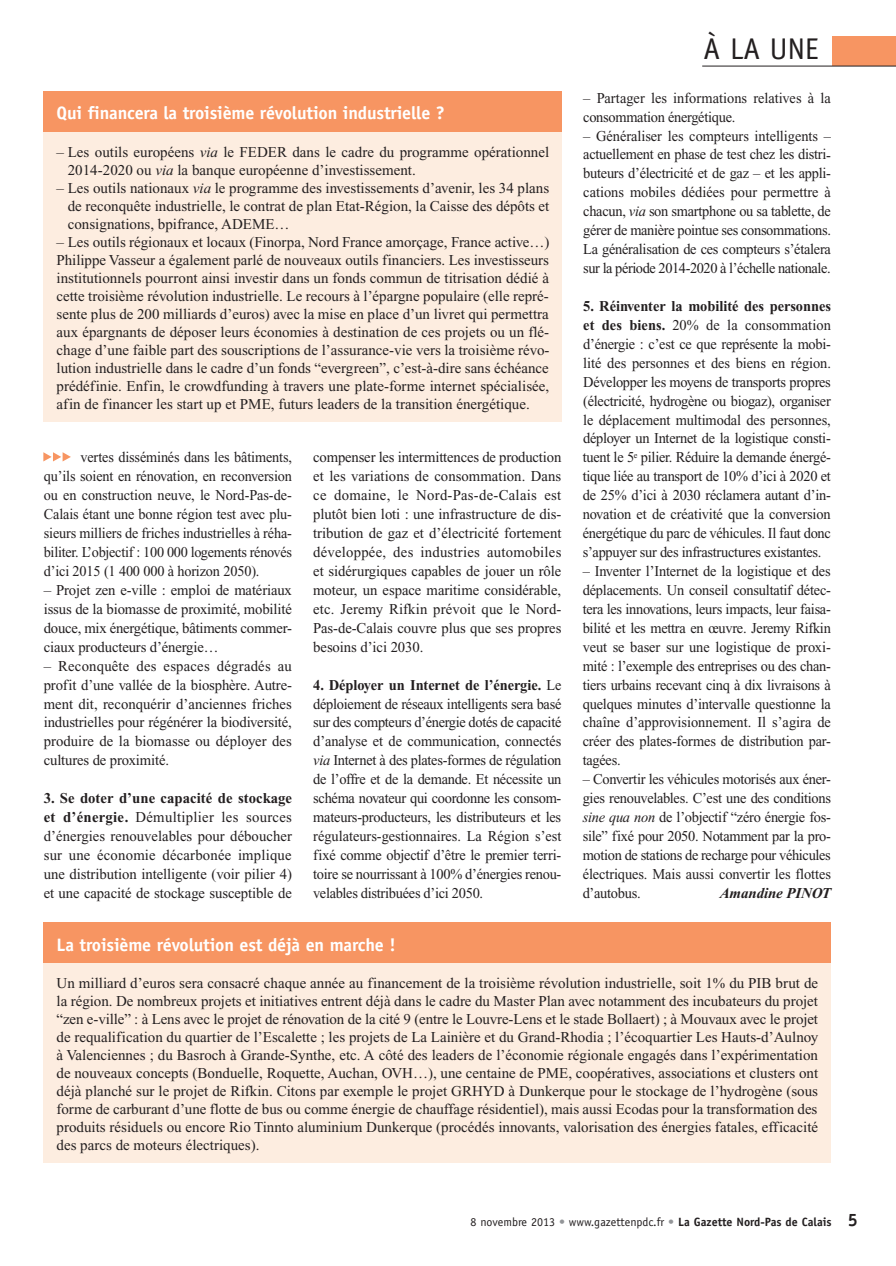
<style>
.page{position:relative;width:896px;height:1266px;background:#fff}
.page>*{position:absolute;margin:0;border:0;box-sizing:border-box;transform-origin:0 0}
.t1{font:30px "Officina Sans";color:#231f20}
.t2{font:700 18px "Officina Sans";letter-spacing:-.01em;color:#fff}
.t3{font:15px/18.9px "Times New Roman";letter-spacing:-.005em;color:#231f20;text-align:justify}
.t4{font:15px/18.9px "Times New Roman";letter-spacing:-.005em;color:#231f20;text-align:justify;scale:.96 1}
.t5{font:15px/18.9px "Times New Roman";letter-spacing:-.005em;color:#231f20;text-align:justify;scale:.95 1}
.t6{font:italic 700 15px "Times New Roman";letter-spacing:-.01em;color:#231f20}
.t7{font:12px "Officina Sans";color:#231f20}
.s1{font-style:italic}
.s2{font-weight:700}
.s3{color:#939598}
.s4{font-weight:700;font-size:18px}
</style>
<div class="page">
<div style="left:831px;top:36px;width:64px;height:30px;background:#f79562"></div>
<hr style="left:702px;top:66px;width:193px;height:1px;background:#231f20">
<div style="left:44px;top:91px;width:518px;height:43px;background:#f79562"></div>
<div style="left:44px;top:132px;width:518px;height:290px;background:#fdede0"></div>
<div style="left:44px;top:922px;width:786px;height:42px;background:#f79562"></div>
<div style="left:44px;top:963px;width:786px;height:199px;background:#fdede0"></div>
<svg style="left:43px;top:452px;width:28px;height:9px"></svg>
<p class="t2" style="left:57px;top:102px;width:390px">Qui financera la troisième révolution industrielle ?</p>
<p class="t3" style="left:68px;top:143px;width:483px;line-height:18px;text-indent:-11px">– Les outils européens <span class="s1">via</span> le FEDER dans le cadre du programme opérationnel<br>2014-2020 ou <span class="s1">via</span> la banque européenne d’investissement.</p>
<p class="t3" style="left:68px;top:179px;width:483px;line-height:18px;text-indent:-11px">– Les outils nationaux <span class="s1">via</span> le programme des investissements d’avenir, les 34 plans de reconquête industrielle, le contrat de plan Etat-Région, la Caisse des dépôts et consignations, bpifrance, ADEME…</p>
<p class="t3" style="left:57px;top:233px;width:494px;line-height:18px">– Les outils régionaux et locaux (Finorpa, Nord France amorçage, France active…)<br>Philippe Vasseur a également parlé de nouveaux outils financiers. Les investisseurs institutionnels pourront ainsi investir dans un fonds commun de titrisation dédié à cette troisième révolution industrielle. Le recours à l’épargne populaire (elle repré&shy;sente plus de 200 milliards d’euros) avec la mise en place d’un livret qui permettra aux épargnants de déposer leurs économies à destination de ces projets ou un flé&shy;chage d’une faible part des souscriptions de l’assurance-vie vers la troisième révo&shy;lution industrielle dans le cadre d’un fonds “evergreen”, c’est-à-dire sans échéance prédéfinie. Enfin, le crowdfunding à travers une plate-forme internet spécialisée, afin de financer les start up et PME, futurs leaders de la transition énergétique.</p>
<p class="t5" style="left:44px;top:448px;width:263px;text-indent:37px">vertes disséminés dans les bâtiments, qu’ils soient en rénovation, en reconversion ou en construction neuve, le Nord-Pas-de-Calais étant une bonne région test avec plu&shy;sieurs milliers de friches industrielles à réha&shy;biliter. L’objectif : 100 000 logements rénovés d’ici 2015 (1 400 000 à horizon 2050).</p>
<p class="t3" style="left:44px;top:580px;width:250px">– Projet zen e-ville : emploi de matériaux issus de la biomasse de proximité, mobilité douce, mix énergétique, bâtiments commer&shy;ciaux producteurs d’énergie…</p>
<p class="t3" style="left:44px;top:656px;width:250px">– Reconquête des espaces dégradés au profit d’une vallée de la biosphère. Autre&shy;ment dit, reconquérir d’anciennes friches industrielles pour régénérer la biodiversité, produire de la biomasse ou déployer des cultures de proximité.</p>
<p class="t3" style="left:44px;top:788px;width:250px"><span class="s2">3. Se doter d’une capacité de stockage et d’énergie.</span> Démultiplier les sources d’énergies renouvelables pour déboucher sur une économie décarbonée implique une distribution intelligente (voir pilier 4) et une capacité de stockage susceptible de</p>
<p class="t3" style="left:313px;top:448px;width:250px">compenser les intermittences de production et les variations de consommation. Dans ce domaine, le Nord-Pas-de-Calais est plutôt bien loti : une infrastructure de dis&shy;tribution de gaz et d’électricité fortement développée, des industries automobiles et sidérurgiques capables de jouer un rôle moteur, un espace maritime considérable, etc. Jeremy Rifkin prévoit que le Nord-Pas-de-Calais couvre plus que ses propres besoins d’ici 2030.</p>
<p class="t4" style="left:313px;top:675px;width:260px"><span class="s2">4. Déployer un Internet de l’énergie.</span> Le déploiement de réseaux intelligents sera basé sur des compteurs d’énergie dotés de capacité d’analyse et de communication, connectés <span class="s1">via</span> Internet à des plates-formes de régulation de l’offre et de la demande. Et nécessite un schéma novateur qui coordonne les consom&shy;mateurs-producteurs, les distributeurs et les régulateurs-gestionnaires. La Région s’est fixé comme objectif d’être le premier terri&shy;toire se nourrissant à 100% d’énergies renou&shy;velables distribuées d’ici 2050.</p>
<h1 class="t1" style="left:703px;top:32px;width:117px">à LA UNE</h1>
<p class="t4" style="left:583px;top:88px;width:259px">– Partager les informations relatives à la consommation énergétique.</p>
<p class="t4" style="left:583px;top:126px;width:259px">– Généraliser les compteurs intelligents – actuellement en phase de test chez les distri&shy;buteurs d’électricité et de gaz – et les appli&shy;cations mobiles dédiées pour permettre à chacun, <span class="s1">via</span> son smartphone ou sa tablette, de gérer de manière pointue ses consommations.<br>La généralisation de ces compteurs s’étalera sur la période 2014-2020 à l’échelle nationale.</p>
<p class="t4" style="left:582px;top:296px;width:260px"><span class="s2">5. Réinventer la mobilité des personnes et des biens.</span> 20% de la consommation d’énergie : c’est ce que représente la mobi&shy;lité des personnes et des biens en région.<br>Développer les moyens de transports propres (électricité, hydrogène ou biogaz), organiser le déplacement multimodal des personnes, déployer un Internet de la logistique consti&shy;tuent le 5<sup>e</sup> pilier. Réduire la demande énergé&shy;tique liée au transport de 10% d’ici à 2020 et de 25% d’ici à 2030 réclamera autant d’in&shy;novation et de créativité que la conversion énergétique du parc de véhicules. Il faut donc s’appuyer sur des infrastructures existantes.</p>
<p class="t4" style="left:582px;top:561px;width:260px">– Inventer l’Internet de la logistique et des déplacements. Un conseil consultatif détec&shy;tera les innovations, leurs impacts, leur faisa&shy;bilité et les mettra en œuvre. Jeremy Rifkin veut se baser sur une logistique de proxi&shy;mité : l’exemple des entreprises ou des chan&shy;tiers urbains recevant cinq à dix livraisons à quelques minutes d’intervalle questionne la chaîne d’approvisionnement. Il s’agira de créer des plates-formes de distribution par&shy;tagées.</p>
<p class="t4" style="left:582px;top:769px;width:260px">– Convertir les véhicules motorisés aux éner&shy;gies renouvelables. C’est une des conditions <span class="s1">sine qua non</span> de l’objectif “zéro énergie fos&shy;sile” fixé pour 2050. Notamment par la pro&shy;motion de stations de recharge pour véhicules électriques. Mais aussi convertir les flottes d’autobus.</p>
<p class="t6" style="left:719px;top:884px;width:113px">Amandine PINOT</p>
<p class="t2" style="left:57px;top:933px;width:341px">La troisième révolution est déjà en marche !</p>
<p class="t3" style="left:57px;top:974px;width:763px;line-height:18px">Un milliard d’euros sera consacré chaque année au financement de la troisième révolution industrielle, soit 1% du PIB brut de la région. De nombreux projets et initiatives entrent déjà dans le cadre du Master Plan avec notamment des incubateurs du projet “zen e-ville” : à Lens avec le projet de rénovation de la cité 9 (entre le Louvre-Lens et le stade Bollaert) ; à Mouvaux avec le projet de requalification du quartier de l’Escalette ; les projets de La Lainière et du Grand-Rhodia ; l’écoquartier Les Hauts-d’Aulnoy à Valenciennes ; du Basroch à Grande-Synthe, etc. A côté des leaders de l’économie régionale engagés dans l’expérimentation de nouveaux concepts (Bonduelle, Roquette, Auchan, OVH…), une centaine de PME, coopératives, associations et clusters ont déjà planché sur le projet de Rifkin. Citons par exemple le projet GRHYD à Dunkerque pour le stockage de l’hydrogène (sous forme de carburant d’une flotte de bus ou comme énergie de chauffage résidentiel), mais aussi Ecodas pour la transformation des produits résiduels ou encore Rio Tinnto aluminium Dunkerque (procédés innovants, valorisation des énergies fatales, efficacité des parcs de moteurs électriques).</p>
<p class="t7" style="left:470px;top:1214px;width:389px">8 novembre 2013 <span class="s3">•</span> www.gazettenpdc.fr <span class="s3">•</span> <span class="s2">La Gazette Nord‑Pas de Calais</span> <span class="s4">5</span></p>
</div>
